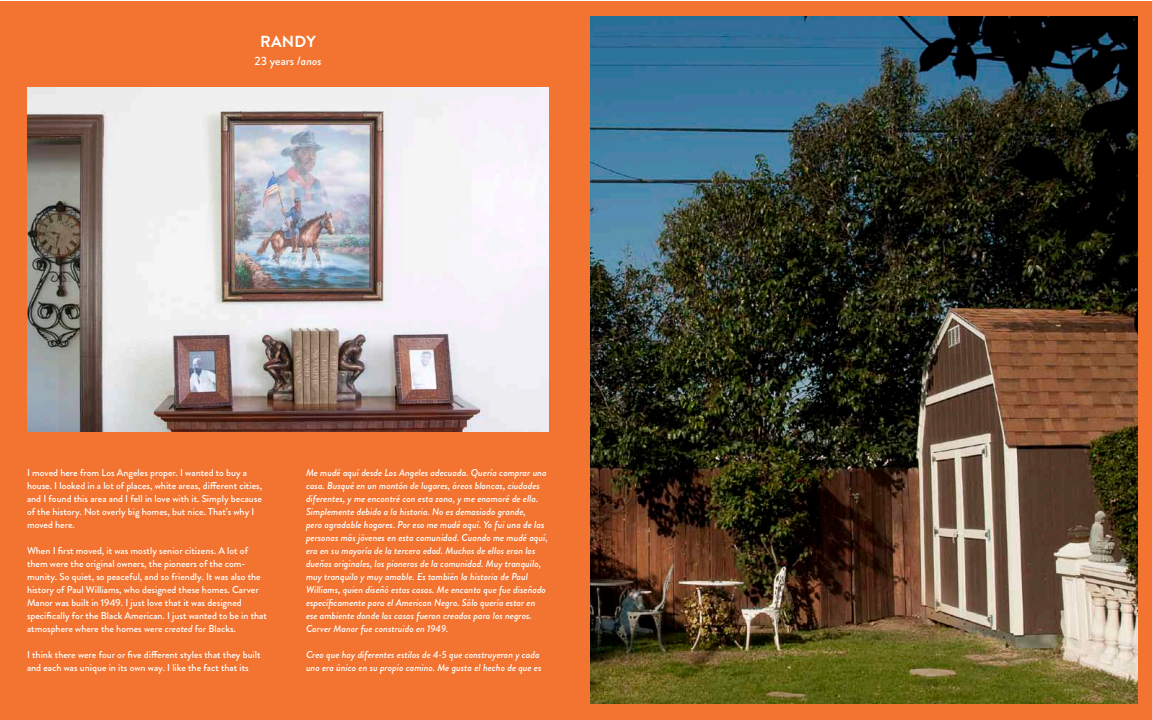
<style>
.page{position:relative;width:1152px;height:720px;background:#fff}
.page>*{position:absolute;margin:0;border:0;box-sizing:border-box;transform-origin:0 0}
.t1{font:700 16px "Brandon Grotesque";color:#fff}
.t2{font:500 12px "Brandon Grotesque";color:#fff}
.t3{font:italic 500 10px/13px "Brandon Grotesque";color:#fff}
.t4{font:500 10px/13px "Brandon Grotesque";color:#fff}
.s1{font-style:italic}
</style>
<div class="page">
<div style="left:0;top:1px;width:1152px;height:719px;background:#f37431"></div>
<img style="left:590px;top:16px;width:548px;height:688px">
<img style="left:27px;top:87px;width:521px;height:345px">
<h1 class="t1" style="left:260px;top:31px;width:13px">RAND</h1>
<h1 class="t1" style="left:307px;top:31px;width:11px">Y</h1>
<p class="t2" style="left:255px;top:53px;width:68px">23 years /<span class="s1">anos</span></p>
<p class="t4" style="left:27px;top:467px;width:237px">I moved here from Los Angeles proper. I wanted to buy a house. I looked in a lot of places, white areas, different cities, and I found this area and I fell in love with it. Simply because of the history. Not overly big homes, but nice. That’s why I moved here.</p>
<p class="t4" style="left:27px;top:545px;width:241px">When I first moved, it was mostly senior citizens. A lot of them were the original owners, the pioneers of the com&shy;munity. So quiet, so peaceful, and so friendly. It was also the history of Paul Williams, who designed these homes. Carver Manor was built in 1949. I just love that it was designed specifically for the Black American. I just wanted to be in that atmosphere where the homes were <span class="s1">created</span> for Blacks.</p>
<p class="t4" style="left:27px;top:649px;width:235px">I think there were four or five different styles that they built and each was unique in its own way. I like the fact that its</p>
<p class="t3" style="left:306px;top:467px;width:243px">Me mudé aquí desde Los Angeles adecuada. Quería comprar una casa. Busqué en un montón de lugares, áreas blancas, ciudades diferentes, y me encontré con esta zona, y me enamoré de ella.<br>Simplemente debido a la historia. No es demasiado grande,<br>pero agradable hogares. Por eso me mudé aquí. Yo fui una de las personas más jóvenes en esta comunidad. Cuando me mudé aquí, era en su mayoría de la tercera edad. Muchos de ellos eran los dueños originales, los pioneros de la comunidad. Muy tranquilo, muy tranquilo y muy amable. Es también la historia de Paul Williams, quien diseñó estas casas. Me encanta que fue diseñado específicamente para el American Negro. Sólo quería estar en ese ambiente donde las casas fueron creados para los negros.<br>Carver Manor fue construido en 1949.</p>
<p class="t3" style="left:306px;top:649px;width:237px">Creo que hay diferentes estilos de 4-5 que construyeron y cada uno era único en su propio camino. Me gusta el hecho de que es</p>
</div>
